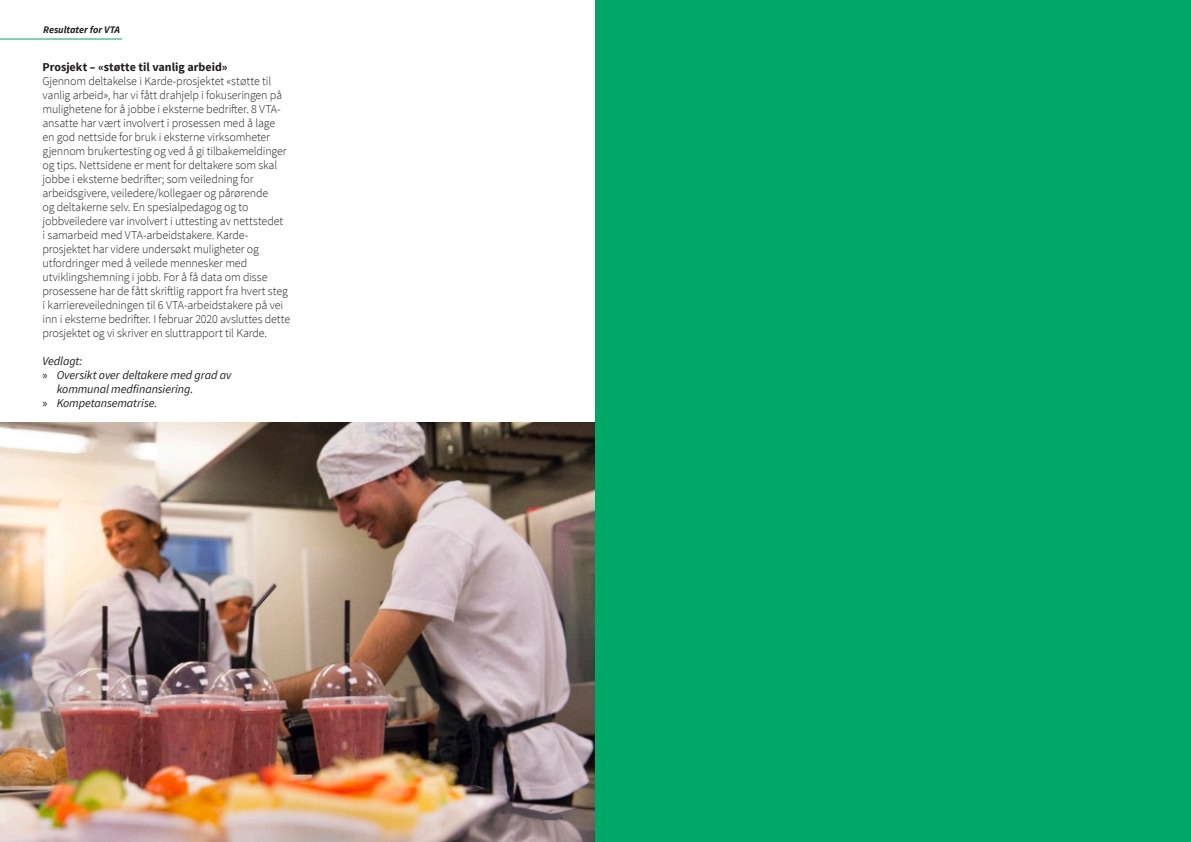
<style>
.page{position:relative;width:1191px;height:842px;background:#fff}
.page>*{position:absolute;margin:0;border:0;box-sizing:border-box;transform-origin:0 0}
.mengdetekst{font:300 12px/14px "Source Sans Pro";letter-spacing:-.015em;color:#231f20}
.mengdetekst-2{font:italic 12px/14px "Source Sans Pro";letter-spacing:-.01em;color:#231f20}
.mengdetekst-3{font:700 12px "Source Sans Pro";color:#231f20}
.t1{font:italic 700 10px "Source Sans Pro";color:#231f20}
.s1{font-family:"Myriad Pro";font-style:normal}
</style>
<div class="page">
<hr style="left:0;top:39px;width:122px;height:1px;background:#00a868">
<img style="left:0;top:422px;width:595px;height:420px">
<div style="left:595px;top:0;width:596px;height:842px;background:#00a868"></div>
<p class="t1" style="left:43px;top:23px;width:78px">Resultater for VTA</p>
<p class="mengdetekst-3" style="left:43px;top:59px;width:186px">Prosjekt – «støtte til vanlig arbeid»</p>
<p class="mengdetekst" style="left:43px;top:74px;width:246px">Gjennom deltakelse i Karde-prosjektet «støtte til vanlig arbeid», har vi fått drahjelp i fokuseringen på mulighetene for å jobbe i eksterne bedrifter. 8 VTA&shy;ansatte har vært involvert i prosessen med å lage en god nettside for bruk i eksterne virksomheter gjennom brukertesting og ved å gi tilbakemeldinger og tips. Nettsidene er ment for deltakere som skal</p>
<p class="mengdetekst" style="left:43px;top:172px;width:249px">jobbe i eksterne bedrifter; som veiledning for arbeidsgivere, veiledere/kollegaer og pårørende<br>og deltakerne selv. En spesialpedagog og to jobbveiledere var involvert i uttesting av nettstedet<br>i samarbeid med VTA-arbeidstakere. Karde&shy;prosjektet har videre undersøkt muligheter og utfordringer med å veilede mennesker med utviklingshemning i jobb. For å få data om disse prosessene har de fått skriftlig rapport fra hvert steg i karriereveiledningen til 6 VTA-arbeidstakere på vei inn i eksterne bedrifter. I februar 2020 avsluttes dette prosjektet og vi skriver en sluttrapport til Karde.</p>
<p class="mengdetekst-2" style="left:43px;top:354px;width:41px">Vedlagt:</p>
<p class="mengdetekst-2" style="left:57px;top:368px;width:176px;text-indent:-14px"><span class="s1">»</span> Oversikt over deltakere med grad av kommunal medfinansiering.</p>
<p class="mengdetekst-2" style="left:43px;top:396px;width:116px"><span class="s1">»</span> Kompetansematrise.</p>
</div>
